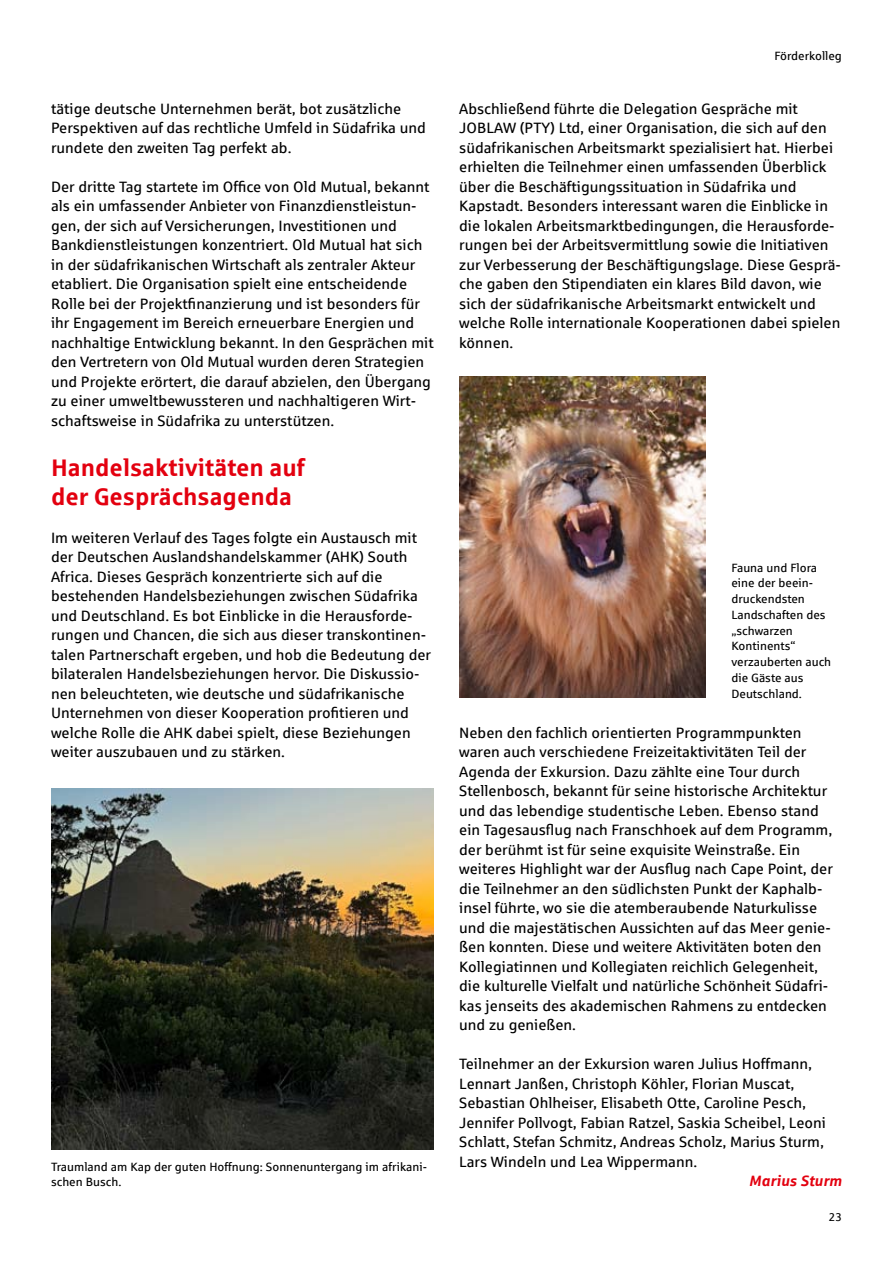
<style>
.page{position:relative;width:893px;height:1263px;background:#fff}
.page>*{position:absolute;margin:0;border:0;box-sizing:border-box;transform-origin:0 0}
.t1{font:700 24px/29.2px "Sparkasse Rg";color:#e3000f}
.t2{font:15px/19.5px "Sparkasse Rg";color:#000}
.t3{font:italic 700 15px "Sparkasse Rg";color:#e3000f}
.t4{font:12px/15.8px "Sparkasse Rg";color:#000}
.t5{font:11.25px "Sparkasse Rg";color:#000}
</style>
<div class="page">
<img style="left:51px;top:789px;width:383px;height:360px">
<img style="left:459px;top:376px;width:247px;height:322px">
<p class="t2" style="left:51px;top:98px;width:376px">tätige deutsche Unternehmen berät, bot zusätzliche<br>Perspektiven auf das rechtliche Umfeld in Südafrika und rundete den zweiten Tag perfekt ab.</p>
<p class="t2" style="left:51px;top:176px;width:384px">Der dritte Tag startete im Office von Old Mutual, bekannt als ein umfassender Anbieter von Finanzdienstleistun&shy;gen, der sich auf Versicherungen, Investitionen und Bankdienstleistungen konzentriert. Old Mutual hat sich in der südafrikanischen Wirtschaft als zentraler Akteur etabliert. Die Organisation spielt eine entscheidende Rolle bei der Projektfinanzierung und ist besonders für ihr Engagement im Bereich erneuerbare Energien und nachhaltige Entwicklung bekannt. In den Gesprächen mit den Vertretern von Old Mutual wurden deren Strategien und Projekte erörtert, die darauf abzielen, den Übergang zu einer umweltbewussteren und nachhaltigeren Wirt&shy;schaftsweise in Südafrika zu unterstützen.</p>
<h1 class="t1" style="left:51px;top:452px;width:255px">Handelsaktivitäten auf der Gesprächsagenda</h1>
<p class="t2" style="left:51px;top:527px;width:382px">Im weiteren Verlauf des Tages folgte ein Austausch mit der Deutschen Auslandshandelskammer (AHK) South Africa. Dieses Gespräch konzentrierte sich auf die bestehenden Handelsbeziehungen zwischen Südafrika und Deutschland. Es bot Einblicke in die Herausforde&shy;rungen und Chancen, die sich aus dieser transkontinen&shy;talen Partnerschaft ergeben, und hob die Bedeutung der bilateralen Handelsbeziehungen hervor. Die Diskussio&shy;nen beleuchteten, wie deutsche und südafrikanische Unternehmen von dieser Kooperation profitieren und welche Rolle die AHK dabei spielt, diese Beziehungen weiter auszubauen und zu stärken.</p>
<p class="t4" style="left:51px;top:1158px;width:377px">Traumland am Kap der guten Hoffnung: Sonnenuntergang im afrikani&shy;schen Busch.</p>
<p class="t4" style="left:774px;top:48px;width:69px">Förderkolleg</p>
<p class="t2" style="left:459px;top:98px;width:383px">Abschließend führte die Delegation Gespräche mit JOBLAW (PTY) Ltd, einer Organisation, die sich auf den südafrikanischen Arbeitsmarkt spezialisiert hat. Hierbei erhielten die Teilnehmer einen umfassenden Überblick über die Beschäftigungssituation in Südafrika und Kapstadt. Besonders interessant waren die Einblicke in die lokalen Arbeitsmarktbedingungen, die Herausforde&shy;rungen bei der Arbeitsvermittlung sowie die Initiativen zur Verbesserung der Beschäftigungslage. Diese Gesprä&shy;che gaben den Stipendiaten ein klares Bild davon, wie sich der südafrikanische Arbeitsmarkt entwickelt und welche Rolle internationale Kooperationen dabei spielen können.</p>
<p class="t4" style="left:731px;top:559px;width:101px">Fauna und Flora eine der beein&shy;druckendsten<br>Landschaften des „schwarzen<br>Kontinents“ verzauberten auch die Gäste aus<br>Deutschland.</p>
<p class="t2" style="left:459px;top:722px;width:375px">Neben den fachlich orientierten Programmpunkten waren auch verschiedene Freizeitaktivitäten Teil der Agenda der Exkursion. Dazu zählte eine Tour durch Stellenbosch, bekannt für seine historische Architektur und das lebendige studentische Leben. Ebenso stand ein Tagesausflug nach Franschhoek auf dem Programm, der berühmt ist für seine exquisite Weinstraße. Ein weiteres Highlight war der Ausflug nach Cape Point, der die Teilnehmer an den südlichsten Punkt der Kaphalb&shy;insel führte, wo sie die atemberaubende Naturkulisse und die majestätischen Aussichten auf das Meer genie&shy;ßen konnten. Diese und weitere Aktivitäten boten den Kollegiatinnen und Kollegiaten reichlich Gelegenheit, die kulturelle Vielfalt und natürliche Schönheit Südafri&shy;kas jenseits des akademischen Rahmens zu entdecken und zu genießen.</p>
<p class="t2" style="left:459px;top:1054px;width:368px">Teilnehmer an der Exkursion waren Julius Hoffmann, Lennart Janßen, Christoph Köhler, Florian Muscat, Sebastian Ohlheiser, Elisabeth Otte, Caroline Pesch, Jennifer Pollvogt, Fabian Ratzel, Saskia Scheibel, Leoni Schlatt, Stefan Schmitz, Andreas Scholz, Marius Sturm, Lars Windeln und Lea Wippermann.</p>
<p class="t3" style="left:749px;top:1171px;width:95px">Marius Sturm</p>
<p class="t5" style="left:829px;top:1210px;width:14px">23</p>
</div>
